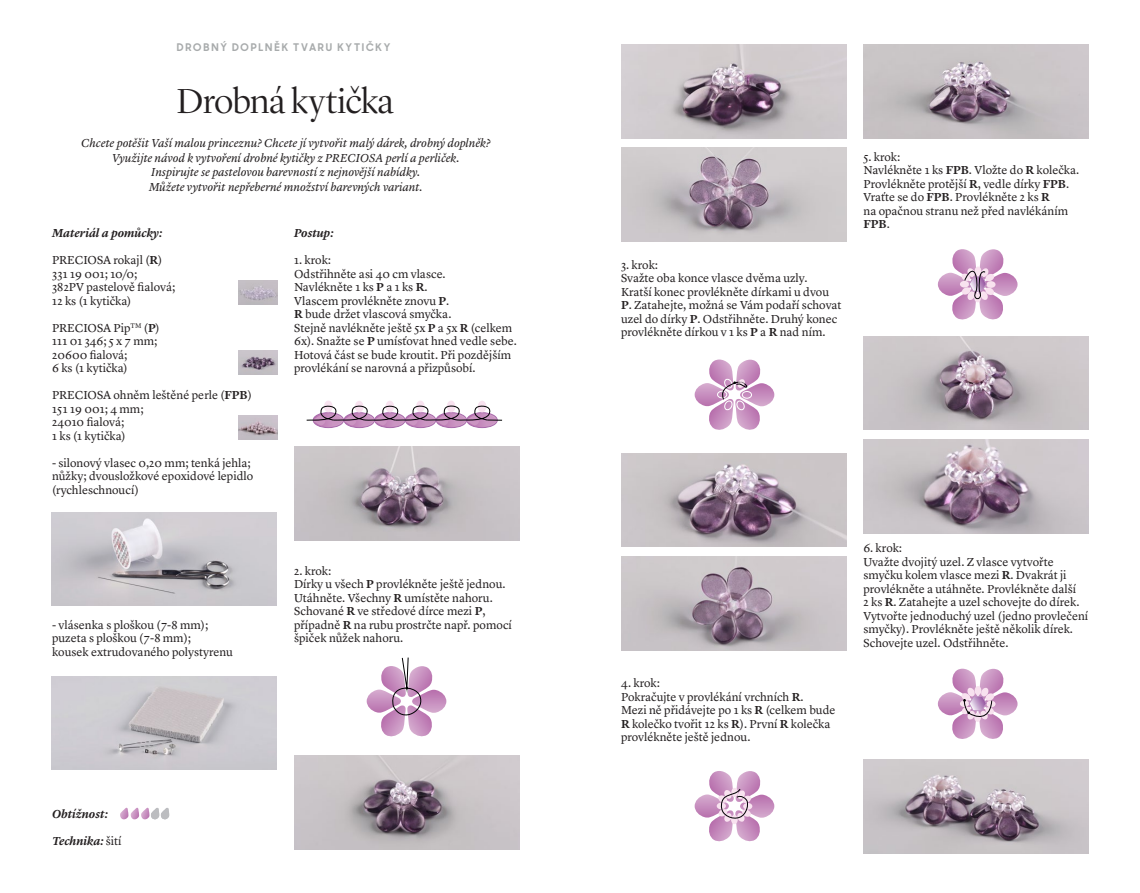
<style>
.page{position:relative;width:1140px;height:893px;background:#fff}
.page>*{position:absolute;margin:0;border:0;box-sizing:border-box;transform-origin:0 0}
.t1{font:300 36px "Lyon Display";letter-spacing:-.01em;color:#231f20}
.t2{font:12px/13.5px "Lyon Text";color:#231f20}
.t3{font:italic 12px/14.4px "Lyon Text";letter-spacing:-.005em;color:#231f20;text-align:center}
.t4{font:italic 600 12px "Lyon Text";letter-spacing:-.005em;color:#231f20}
.t5{font:700 10.5px "Sharp Sans Display No 1";letter-spacing:.17em;color:#a8abac}
.s1{font-weight:600}
.s2{font-weight:400;font-style:normal}
</style>
<div class="page">
<img style="left:239px;top:281px;width:38px;height:24px">
<img style="left:239px;top:350px;width:38px;height:24px">
<img style="left:239px;top:415px;width:38px;height:25px">
<img style="left:51px;top:512px;width:225px;height:94px">
<img style="left:294px;top:447px;width:225px;height:93px">
<img style="left:294px;top:756px;width:225px;height:93px">
<img style="left:621px;top:45px;width:225px;height:94px">
<img style="left:621px;top:148px;width:225px;height:93px">
<img style="left:621px;top:453px;width:225px;height:94px">
<img style="left:621px;top:556px;width:225px;height:94px">
<img style="left:863px;top:45px;width:226px;height:94px">
<img style="left:863px;top:336px;width:226px;height:94px">
<img style="left:863px;top:440px;width:226px;height:93px">
<img style="left:863px;top:760px;width:226px;height:93px">
<div style="left:324px;top:401px;width:8px;height:11px;background:#f8e2ef;border-radius:50%"></div>
<div style="left:355px;top:401px;width:8px;height:11px;background:#f8e2ef;border-radius:50%"></div>
<div style="left:385px;top:401px;width:9px;height:11px;background:#f8e2ef;border-radius:50%"></div>
<div style="left:416px;top:401px;width:8px;height:11px;background:#f8e2ef;border-radius:50%"></div>
<div style="left:447px;top:401px;width:8px;height:11px;background:#f8e2ef;border-radius:50%"></div>
<div style="left:478px;top:401px;width:8px;height:11px;background:#f8e2ef;border-radius:50%"></div>
<svg style="left:306px;top:405px;width:196px;height:23px"></svg>
<svg style="left:367px;top:657px;width:79px;height:80px"></svg>
<svg style="left:694px;top:360px;width:80px;height:70px"></svg>
<svg style="left:937px;top:249px;width:80px;height:71px"></svg>
<svg style="left:937px;top:669px;width:80px;height:70px"></svg>
<img style="left:51px;top:676px;width:225px;height:94px">
<svg style="left:120px;top:808px;width:49px;height:12px"></svg>
<svg style="left:694px;top:771px;width:80px;height:71px"></svg>
<p class="t5" style="left:177px;top:39px;width:215px">DROBNÝ DOPLNĚK TVARU KYTIČKY</p>
<h1 class="t1" style="left:177px;top:75px;width:218px">Drobná kytička</h1>
<p class="t3" style="left:81px;top:135px;width:411px">Chcete potěšit Vaší malou princeznu? Chcete jí vytvořit malý dárek, drobný doplněk?<br>Využijte návod k vytvoření drobné kytičky z PRECIOSA perlí a perliček.<br>Inspirujte se pastelovou barevností z nejnovější nabídky.<br>Můžete vytvořit nepřeberné množství barevných variant.</p>
<p class="t4" style="left:52px;top:224px;width:112px">Materiál a pomůcky:</p>
<p class="t2" style="left:52px;top:252px;width:125px">PRECIOSA rokajl (<span class="s1">R</span>)<br>331 19 001; 10/0;<br>382PV pastelově fialová;<br>12 ks (1 kytička)</p>
<p class="t2" style="left:52px;top:320px;width:109px">PRECIOSA Pip<sup>TM</sup> (<span class="s1">P</span>)<br>111 01 346; 5 x 7 mm;<br>20600 fialová;<br>6 ks (1 kytička)</p>
<p class="t2" style="left:52px;top:387px;width:201px">PRECIOSA ohněm leštěné perle (<span class="s1">FPB</span>)<br>151 19 001; 4 mm;<br>24010 fialová;<br>1 ks (1 kytička)</p>
<p class="t2" style="left:52px;top:455px;width:203px">- silonový vlasec 0,20 mm; tenká jehla; nůžky; dvousložkové epoxidové lepidlo (rychleschnoucí)</p>
<p class="t4" style="left:294px;top:224px;width:41px">Postup:</p>
<p class="t2" style="left:294px;top:252px;width:224px">1. krok:<br>Odstřihněte asi 40 cm vlasce.<br>Navlékněte 1 ks <span class="s1">P</span> a 1 ks <span class="s1">R</span>.<br>Vlascem provlékněte znovu <span class="s1">P</span>.<br><span class="s1">R</span> bude držet vlascová smyčka.<br>Stejně navlékněte ještě 5x <span class="s1">P</span> a 5x <span class="s1">R</span> (celkem<br>6x). Snažte se <span class="s1">P</span> umísťovat hned vedle sebe.<br>Hotová část se bude kroutit. Při pozdějším provlékání se narovná a přizpůsobí.</p>
<p class="t2" style="left:52px;top:617px;width:182px">- vlásenka s ploškou (7-8 mm); puzeta s ploškou (7-8 mm);<br>kousek extrudovaného polystyrenu</p>
<p class="t4" style="left:52px;top:804px;width:57px">Obtížnost:</p>
<p class="t4" style="left:52px;top:831px;width:71px">Technika: <span class="s2">šití</span></p>
<p class="t2" style="left:294px;top:563px;width:219px">2. krok:<br>Dírky u všech <span class="s1">P</span> provlékněte ještě jednou.<br>Utáhněte. Všechny <span class="s1">R</span> umístěte nahoru.<br>Schované <span class="s1">R</span> ve středové dírce mezi <span class="s1">P</span>, případně <span class="s1">R</span> na rubu prostrčte např. pomocí špiček nůžek nahoru.</p>
<p class="t2" style="left:621px;top:257px;width:222px">3. krok:<br>Svažte oba konce vlasce dvěma uzly.<br>Kratší konec provlékněte dírkami u dvou <span class="s1">P</span>. Zatahejte, možná se Vám podaří schovat uzel do dírky <span class="s1">P</span>. Odstřihněte. Druhý konec provlékněte dírkou v 1 ks <span class="s1">P</span> a <span class="s1">R</span> nad ním.</p>
<p class="t2" style="left:863px;top:149px;width:217px">5. krok:<br>Navlékněte 1 ks <span class="s1">FPB</span>. Vložte do <span class="s1">R</span> kolečka.<br>Provlékněte protější <span class="s1">R</span>, vedle dírky <span class="s1">FPB</span>.<br>Vraťte se do <span class="s1">FPB</span>. Provlékněte 2 ks <span class="s1">R<br></span>na opačnou stranu než před navlékáním<br><span class="s1">FPB</span>.</p>
<p class="t2" style="left:621px;top:676px;width:216px">4. krok:<br>Pokračujte v provlékání vrchních <span class="s1">R</span>.<br>Mezi ně přidávejte po 1 ks <span class="s1">R</span> (celkem bude<br><span class="s1">R</span> kolečko tvořit 12 ks <span class="s1">R</span>). První <span class="s1">R</span> kolečka provlékněte ještě jednou.</p>
<p class="t2" style="left:863px;top:541px;width:226px">6. krok:<br>Uvažte dvojitý uzel. Z vlasce vytvořte smyčku kolem vlasce mezi <span class="s1">R</span>. Dvakrát ji provlékněte a utáhněte. Provlékněte další<br>2 ks <span class="s1">R</span>. Zatahejte a uzel schovejte do dírek.<br>Vytvořte jednoduchý uzel (jedno provlečení smyčky). Provlékněte ještě několik dírek.<br>Schovejte uzel. Odstřihněte.</p>
</div>
